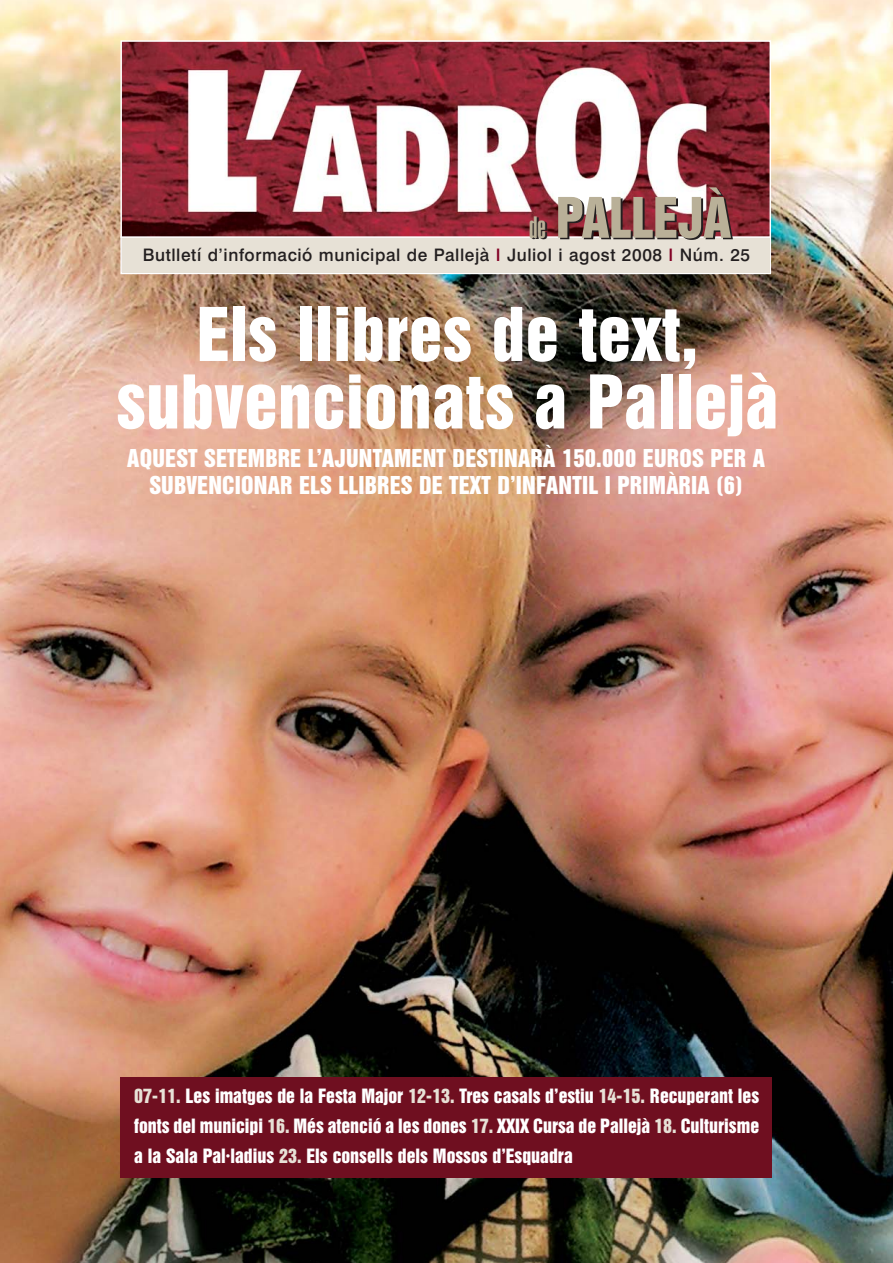
<style>
.page{position:relative;width:893px;height:1263px;background:#fff}
.page>*{position:absolute;margin:0;border:0;box-sizing:border-box;transform-origin:0 0}
.t1{font:67.5px/67.5px "Swiss 921 BT Regular A";letter-spacing:.01em;color:#fff;text-align:center}
.t2{font:51px "Swiss 921 BT Regular A";color:#231f20}
.t3{font:22.5px/27px "Swiss 921 BT Regular A";letter-spacing:.01em;color:#fff;text-align:center}
.t4{font:18px/30px "Swiss 921 BT Regular A";color:#fff;text-align:justify}
.t5{font:500 17.25px "Swiss 721 BT";letter-spacing:.035em;color:#231f20}
.s1{font-family:"Swiss 911 BT";font-weight:900;font-stretch:extra-condensed;font-size:30px;color:#b9b098}
.s2{color:#820024}
.s3{color:#e7e1d6}
</style>
<div class="page">
<img style="left:0;top:0;width:893px;height:1263px">
<div style="left:120px;top:1077px;width:652px;height:100px;background:#6f0f20"></div>
<img style="left:123px;top:43px;width:645px;height:193px">
<div style="left:120px;top:40px;width:651px;height:234px;border:2px solid #fff"></div>
<div style="left:122px;top:237px;width:647px;height:36px;background:#e7e1d6"></div>
<hr style="left:120px;top:236px;width:650px;height:2px;background:#fff">
<h2 class="t2" style="left:529px;top:198px;width:205px"><span class="s1">de</span> PALLEJÀ</h2>
<p class="t5" style="left:143px;top:249px;width:609px">Butlletí d’informació municipal de Pallejà <span class="s2">I</span> Juliol i agost 2008 <span class="s2">I</span> Núm. 25</p>
<h1 class="t1" style="left:116px;top:304px;width:663px">Els llibres de text, subvencionats a Pallejà</h1>
<p class="t3" style="left:127px;top:446px;width:639px">AQUEST SETEMBRE L’AJUNTAMENT DESTINARÀ 150.000 EUROS PER A<br>SUBVENCIONAR ELS LLIBRES DE TEXT D’INFANTIL I PRIMÀRIA (6)</p>
<p class="t4" style="left:134px;top:1082px;width:626px"><span class="s3">07-11.</span> Les imatges de la Festa Major <span class="s3">12-13.</span> Tres casals d’estiu <span class="s3">14-15.</span> Recuperant les fonts del municipi <span class="s3">16.</span> Més atenció a les dones <span class="s3">17.</span> XXIX Cursa de Pallejà <span class="s3">18.</span> Culturisme a la Sala Pal·ladius <span class="s3">23.</span> Els consells dels Mossos d’Esquadra</p>
</div>
